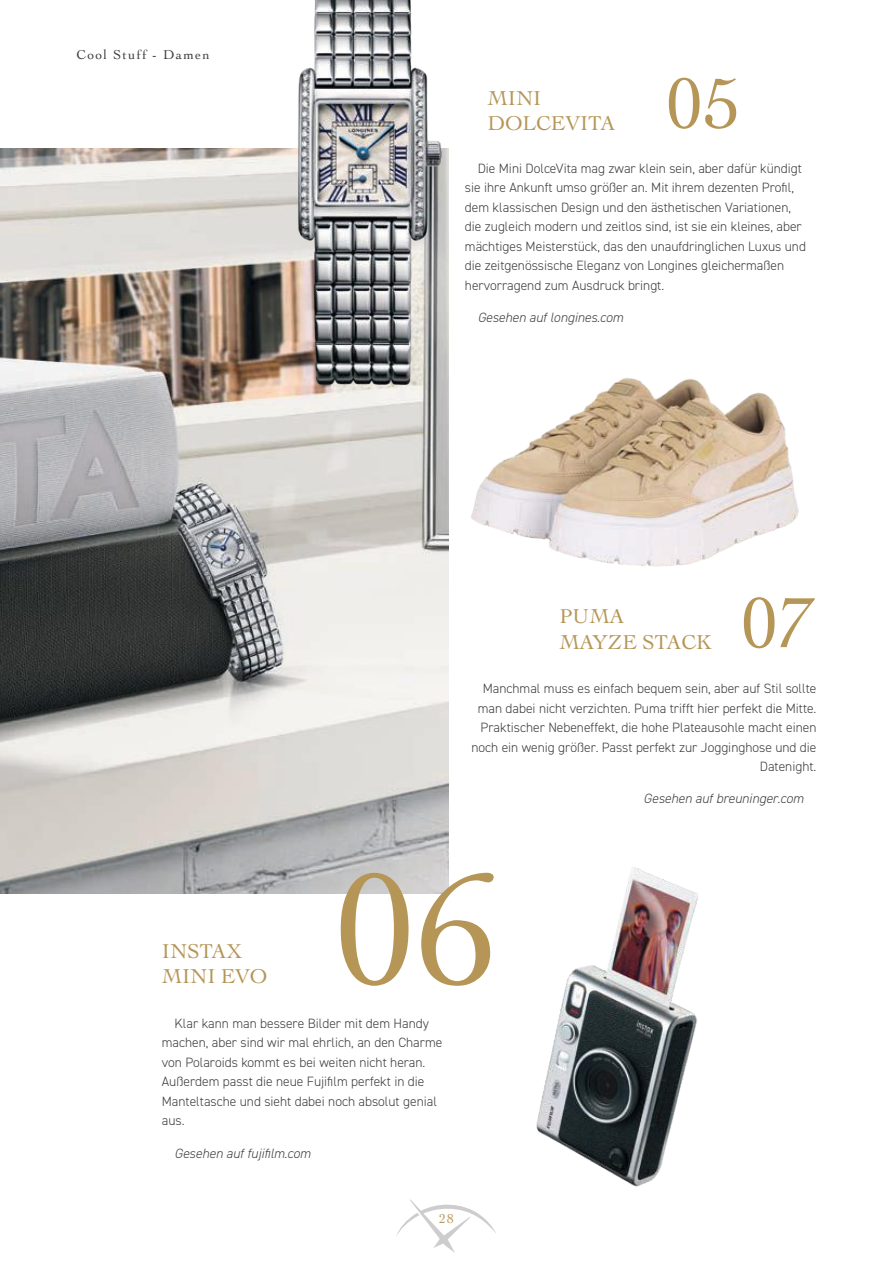
<style>
.page{position:relative;width:893px;height:1263px;background:#fff}
.page>*{position:absolute;margin:0;border:0;box-sizing:border-box;transform-origin:0 0}
.t1{font:165.6px "Cochin";color:#b59657}
.t2{font:75px "Cochin";color:#b59657}
.t3{font:21px/25.2px "Cochin";color:#b59657}
.t4{font:300 13.5px/19.5px "DIN2014";color:#3f3e3e}
.t5{font:italic 300 13.5px "DIN2014";color:#3f3e3e}
.t6{font:13.5px "Cochin";letter-spacing:.1em;color:#3f3e3e}
.t7{font:13.5px "Cochin";color:#b59657}
</style>
<div class="page">
<svg style="left:396px;top:1199px;width:100px;height:54px"></svg>
<img style="left:471px;top:378px;width:328px;height:188px">
<img style="left:0;top:149px;width:448px;height:744px">
<img style="left:489px;top:867px;width:209px;height:336px">
<img style="left:235px;top:0;width:254px;height:436px">
<p class="t6" style="left:77px;top:45px;width:135px">Cool Stuff - Damen</p>
<h3 class="t3" style="left:488px;top:84px;width:129px">MINI<br>DOLCEVITA</h3>
<h2 class="t2" style="left:665px;top:53px;width:76px">05</h2>
<p class="t4" style="left:465px;top:158px;width:343px;text-indent:13px">Die Mini DolceVita mag zwar klein sein, aber dafür kündigt sie ihre Ankunft umso größer an. Mit ihrem dezenten Profil, dem klassischen Design und den ästhetischen Variationen, die zugleich modern und zeitlos sind, ist sie ein kleines, aber mächtiges Meisterstück, das den unaufdringlichen Luxus und die zeitgenössische Eleganz von Longines gleichermaßen hervorragend zum Ausdruck bringt.</p>
<p class="t5" style="left:478px;top:309px;width:147px">Gesehen auf longines.com</p>
<h3 class="t3" style="left:162px;top:937px;width:107px">INSTAX<br>MINI EVO</h3>
<h3 class="t3" style="left:559px;top:603px;width:154px">PUMA<br>MAYZE STACK</h3>
<h2 class="t2" style="left:740px;top:572px;width:76px">07</h2>
<p class="t4" style="left:471px;top:679px;width:346px;text-align:right">Manchmal muss es einfach bequem sein, aber auf Stil sollte man dabei nicht verzichten. Puma trifft hier perfekt die Mitte.<br>Praktischer Nebeneffekt, die hohe Plateausohle macht einen noch ein wenig größer. Passt perfekt zur Jogginghose und die Datenight.</p>
<p class="t5" style="left:644px;top:790px;width:162px">Gesehen auf breuninger.com</p>
<h1 class="t1" style="left:333px;top:817px;width:167px">06</h1>
<p class="t4" style="left:162px;top:1013px;width:282px;text-indent:13px">Klar kann man bessere Bilder mit dem Handy machen, aber sind wir mal ehrlich, an den Charme von Polaroids kommt es bei weiten nicht heran.<br>Außerdem passt die neue Fujifilm perfekt in die Manteltasche und sieht dabei noch absolut genial aus.</p>
<p class="t5" style="left:175px;top:1145px;width:138px">Gesehen auf fujifilm.com</p>
<p class="t7" style="left:439px;top:1210px;width:16px">28</p>
</div>
